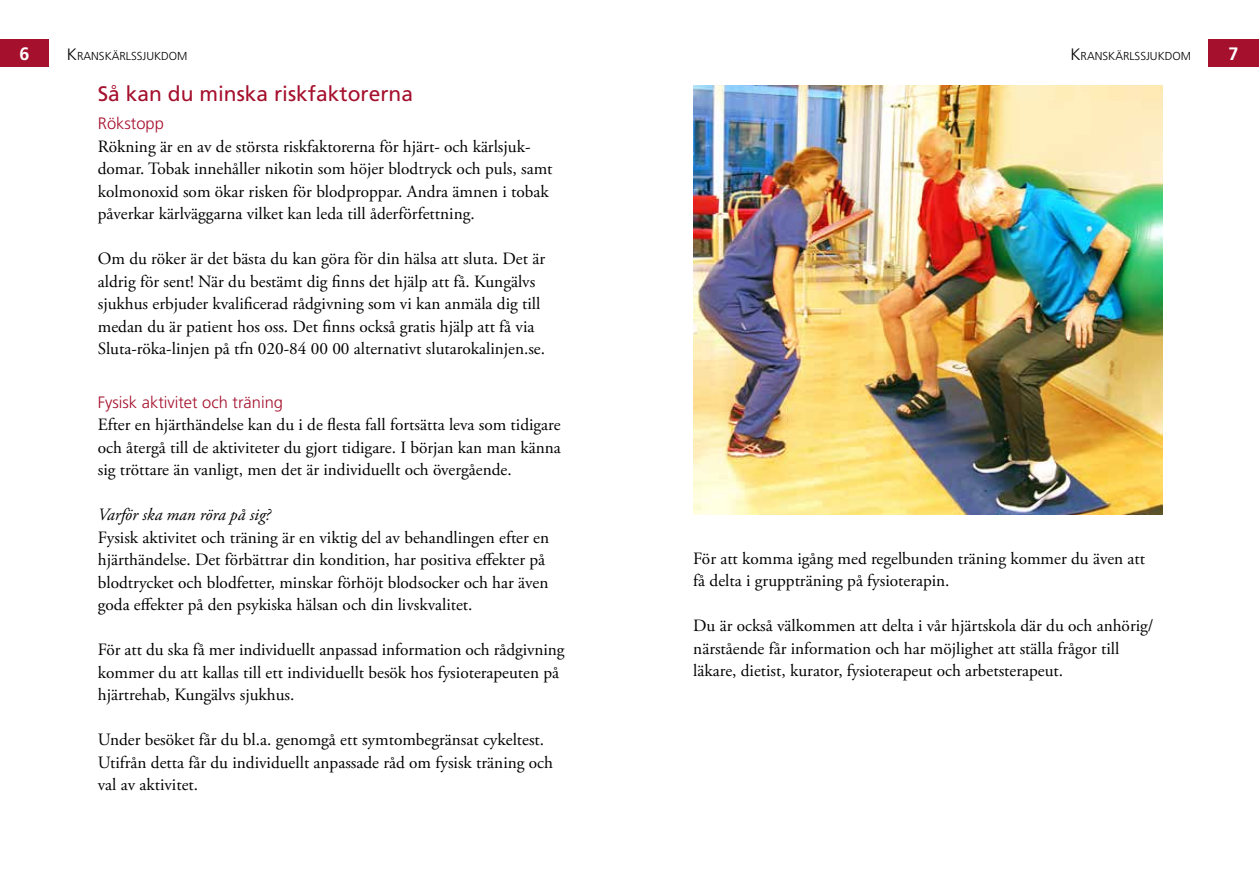
<style>
.page{position:relative;width:1259px;height:893px;background:#fff}
.page>*{position:absolute;margin:0;border:0;box-sizing:border-box;transform-origin:0 0}
.t1{font:21px "Frutiger LT Std";color:#a5102d}
.t2{font:700 18px "Frutiger LT Std";color:#fff}
.t3{font:17.25px/22.5px "Adobe Garamond Pro";color:#000}
.t4{font:italic 17.25px "Adobe Garamond Pro";color:#000}
.t5{font:300 16.5px "Frutiger LT Std";color:#a5102d}
.t6{font:300 11.55px "Frutiger LT Std";color:#000}
.s1{font-size:16.5px}
</style>
<div class="page">
<div style="left:0;top:39px;width:49px;height:28px;background:#a5102d"></div>
<div style="left:1208px;top:39px;width:51px;height:28px;background:#a5102d"></div>
<img style="left:693px;top:85px;width:469px;height:429px">
<p class="t2" style="left:19px;top:43px;width:12px">6</p>
<p class="t6" style="left:67px;top:50px;width:122px"><span class="s1">K</span>RANSKÄRLSSJUKDOM</p>
<p class="t6" style="left:1070px;top:50px;width:122px"><span class="s1">K</span>RANSKÄRLSSJUKDOM</p>
<p class="t2" style="left:1228px;top:43px;width:12px">7</p>
<h3 class="t1" style="left:98px;top:81px;width:317px">Så kan du minska riskfaktorerna</h3>
<p class="t5" style="left:98px;top:114px;width:68px">Rökstopp</p>
<p class="t3" style="left:98px;top:135px;width:456px">Rökning är en av de största riskfaktorerna för hjärt- och kärlsjuk&shy;domar. Tobak innehåller nikotin som höjer blodtryck och puls, samt kolmonoxid som ökar risken för blodproppar. Andra ämnen i tobak påverkar kärlväggarna vilket kan leda till åderförfettning.</p>
<p class="t3" style="left:98px;top:248px;width:449px">Om du röker är det bästa du kan göra för din hälsa att sluta. Det är aldrig för sent! När du bestämt dig fnns det hjälp att få. Kungälvs sjukhus erbjuder kvalifcerad rådgivning som vi kan anmäla dig till medan du är patient hos oss. Det fnns också gratis hjälp att få via Sluta-röka-linjen på tfn 020-84 00 00 alternativt slutarokalinjen.se.</p>
<p class="t5" style="left:98px;top:392px;width:187px">Fysisk aktivitet och träning</p>
<p class="t3" style="left:98px;top:414px;width:464px;text-align:justify">Efter en hjärthändelse kan du i de festa fall fortsätta leva som tidigare och återgå till de aktiviteter du gjort tidigare. I början kan man känna sig tröttare än vanligt, men det är individuellt och övergående.</p>
<p class="t4" style="left:98px;top:504px;width:174px">Varför ska man röra på sig?</p>
<p class="t3" style="left:98px;top:526px;width:453px">Fysisk aktivitet och träning är en viktig del av behandlingen efter en</p>
<p class="t3" style="left:98px;top:549px;width:449px">hjärthändelse. Det förbättrar din kondition, har positiva efekter på</p>
<p class="t3" style="left:693px;top:548px;width:453px">För att komma igång med regelbunden träning kommer du även att</p>
<p class="t3" style="left:98px;top:571px;width:452px">blodtrycket och blodfetter, minskar förhöjt blodsocker och har även</p>
<p class="t3" style="left:693px;top:570px;width:258px">få delta i gruppträning på fysioterapin.</p>
<p class="t3" style="left:98px;top:594px;width:376px">goda efekter på den psykiska hälsan och din livskvalitet.</p>
<p class="t3" style="left:693px;top:615px;width:462px">Du är också välkommen att delta i vår hjärtskola där du och anhörig/</p>
<p class="t3" style="left:98px;top:639px;width:468px">För att du ska få mer individuellt anpassad information och rådgivning</p>
<p class="t3" style="left:693px;top:638px;width:428px">närstående får information och har möjlighet att ställa frågor till</p>
<p class="t3" style="left:98px;top:661px;width:463px">kommer du att kallas till ett individuellt besök hos fysioterapeuten på</p>
<p class="t3" style="left:693px;top:660px;width:371px">läkare, dietist, kurator, fysioterapeut och arbetsterapeut.</p>
<p class="t3" style="left:98px;top:684px;width:198px">hjärtrehab, Kungälvs sjukhus.</p>
<p class="t3" style="left:98px;top:729px;width:448px">Under besöket får du bl.a. genomgå ett symtombegränsat cykeltest.</p>
<p class="t3" style="left:98px;top:751px;width:457px">Utifrån detta får du individuellt anpassade råd om fysisk träning och</p>
<p class="t3" style="left:98px;top:774px;width:102px">val av aktivitet.</p>
</div>
